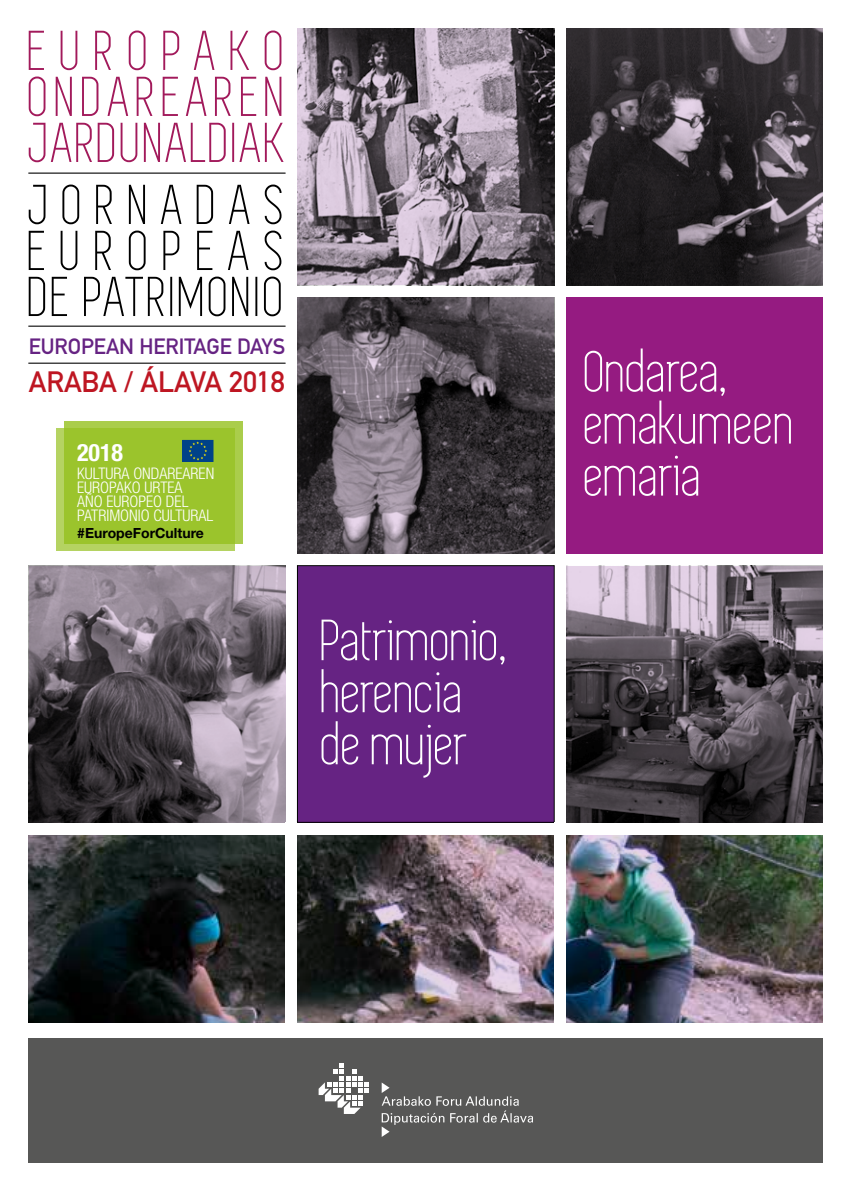
<style>
.page{position:relative;width:851px;height:1191px;background:#fff}
.page>*{position:absolute;margin:0;border:0;box-sizing:border-box;transform-origin:0 0}
.t1{font:60px/52px "Simplifica";color:#fff}
.t2{font:58px/46px "Simplifica";letter-spacing:.105em;color:#a21a5b;text-align:justify}
.t3{font:58px/46px "Simplifica";letter-spacing:.22em;color:#000;text-align:justify}
.t4{font:700 29px "DIN Alternate";color:#be1622}
.t5{font:700 condensed 24px "Helvetica Neue LT Std";color:#fff}
.t6{font:700 21.8px "DIN Alternate";color:#662383}
.t7{font:300 condensed 16px/14px "Helvetica Neue LT Std";color:#fff}
.t8{font:700 14px "Helvetica Neue LT Std";color:#000}
</style>
<div class="page">
<div style="left:566px;top:297px;width:256px;height:257px;background:#951b81"></div>
<div style="left:297px;top:565px;width:257px;height:257px;background:#662383"></div>
<div style="left:297px;top:565px;width:257px;height:257px;border:1px solid #000"></div>
<img style="left:566px;top:28px;width:256px;height:257px">
<img style="left:29px;top:565px;width:256px;height:257px">
<img style="left:297px;top:297px;width:257px;height:257px">
<img style="left:297px;top:28px;width:257px;height:257px">
<img style="left:566px;top:565px;width:256px;height:257px">
<hr style="left:28px;top:173px;width:257px;height:1px;background:#000">
<hr style="left:28px;top:326px;width:257px;height:1px;background:#000">
<hr style="left:28px;top:363px;width:257px;height:1px;background:#000">
<div style="left:56px;top:428px;width:179px;height:123px;background:#b5d362"></div>
<svg style="left:64px;top:421px;width:179px;height:123px;background:#9cc42f"></svg>
<div style="left:183px;top:440px;width:30px;height:21px;background:#004288"></div>
<div style="left:182px;top:440px;width:31px;height:22px;border:1px solid #004288"></div>
<svg style="left:189px;top:441px;width:18px;height:19px"></svg>
<div style="left:29px;top:1037px;width:793px;height:125px;background:#575756"></div>
<svg style="left:318px;top:1063px;width:51px;height:51px"></svg>
<svg style="left:381px;top:1082px;width:152px;height:55px"></svg>
<img style="left:29px;top:835px;width:793px;height:187px">
<div style="left:285px;top:822px;width:11px;height:208px;background:#fff"></div>
<div style="left:554px;top:822px;width:11px;height:208px;background:#fff"></div>
<h2 class="t2" style="left:29px;top:29px;width:258px">EUROPAKO ONDAREAREN JARDUNALDIAK</h2>
<h2 class="t3" style="left:29px;top:183px;width:258px">JORNADAS EUROPEAS DE PATRIMONIO</h2>
<h3 class="t6" style="left:29px;top:330px;width:258px">EUROPEAN HERITAGE DAYS</h3>
<h3 class="t4" style="left:29px;top:360px;width:257px">ARABA / ÁLAVA 2018</h3>
<h3 class="t5" style="left:77px;top:437px;width:48px">2018</h3>
<p class="t7" style="left:77px;top:466px;width:139px">KULTURA ONDAREAREN<br>EUROPAKO URTEA<br>AÑO EUROPEO DEL<br>PATRIMONIO CULTURAL</p>
<p class="t8" style="left:77px;top:524px;width:128px">#EuropeForCulture</p>
<h1 class="t1" style="left:321px;top:615px;width:189px">Patrimonio, herencia de mujer</h1>
<h1 class="t1" style="left:584px;top:347px;width:212px">Ondarea, emakumeen emaria</h1>
</div>
